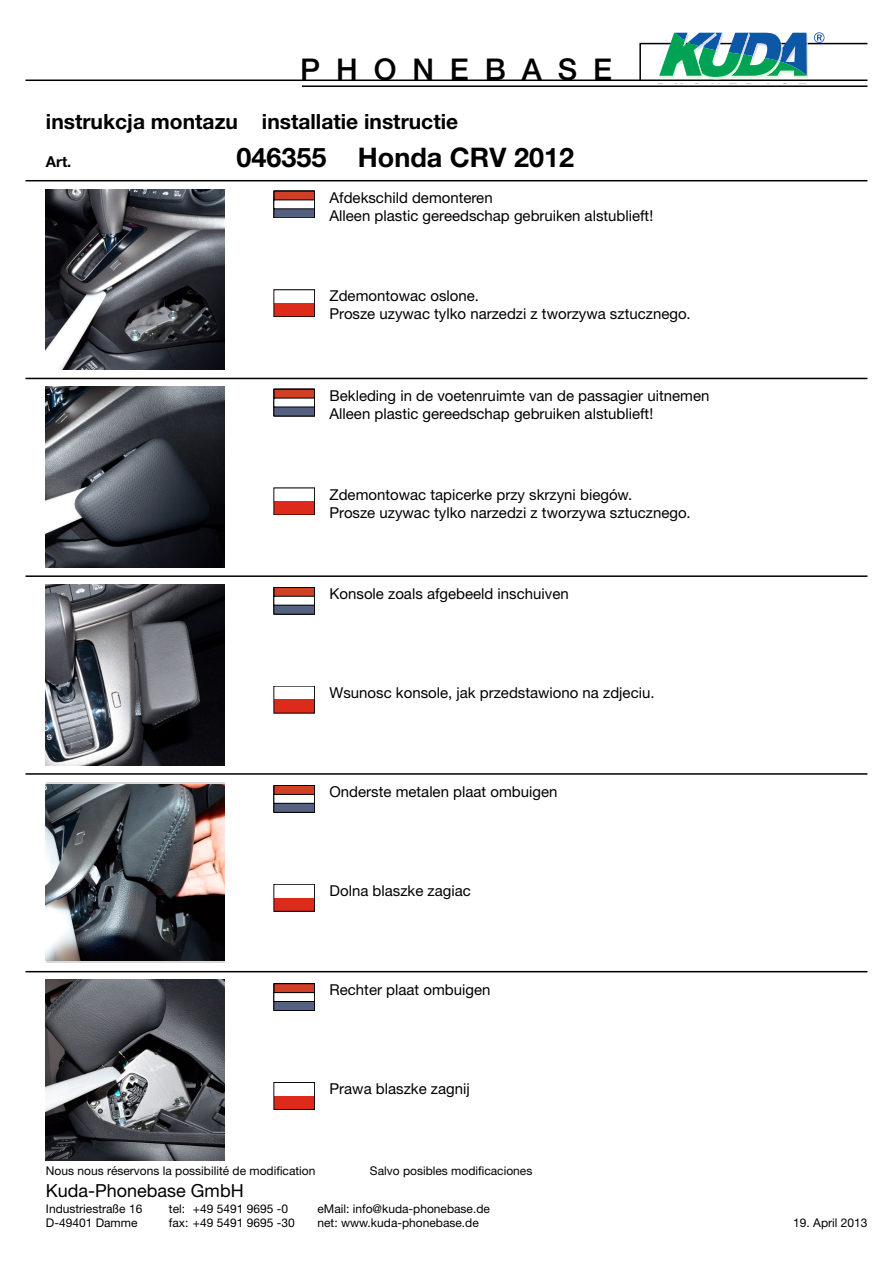
<style>
.page{position:relative;width:893px;height:1263px;background:#fff}
.page>*{position:absolute;margin:0;border:0;box-sizing:border-box;transform-origin:0 0}
.t1{font:500 30px "Helvetica Neue";letter-spacing:.53em;color:#000}
.t2{font:700 27px "Helvetica Neue";color:#000}
.t3{font:700 21px "Helvetica Neue";color:#000}
.t4{font:18px "Helvetica Neue";color:#000}
.t5{font:15px/18px "Helvetica Neue";color:#000}
.t6{font:700 15px "Helvetica Neue";color:#000}
.t7{font:12px "Helvetica Neue";color:#000}
</style>
<div class="page">
<hr style="left:26px;top:80px;width:841px;height:1px;background:#000">
<hr style="left:302px;top:85px;width:565px;height:2px;background:#000">
<svg style="left:639px;top:32px;width:229px;height:49px"></svg>
<div style="left:274px;top:303px;width:41px;height:14px;background:#dd2a1b"></div>
<div style="left:274px;top:501px;width:41px;height:14px;background:#dd2a1b"></div>
<div style="left:274px;top:699px;width:41px;height:14px;background:#dd2a1b"></div>
<div style="left:274px;top:898px;width:41px;height:13px;background:#dd2a1b"></div>
<div style="left:274px;top:884px;width:41px;height:27px;border:1px solid #000"></div>
<div style="left:274px;top:1096px;width:41px;height:13px;background:#dd2a1b"></div>
<div style="left:274px;top:1082px;width:41px;height:27px;border:1px solid #000"></div>
<svg style="left:274px;top:191px;width:41px;height:27px"></svg>
<svg style="left:274px;top:389px;width:41px;height:27px"></svg>
<svg style="left:274px;top:587px;width:41px;height:27px"></svg>
<svg style="left:274px;top:785px;width:41px;height:27px"></svg>
<svg style="left:274px;top:983px;width:41px;height:27px"></svg>
<img style="left:46px;top:189px;width:179px;height:181px">
<img style="left:46px;top:387px;width:179px;height:180px">
<img style="left:46px;top:584px;width:179px;height:181px">
<div style="left:46px;top:782px;width:179px;height:181px;background:#d9d9da"></div>
<img style="left:46px;top:784px;width:179px;height:177px">
<img style="left:46px;top:980px;width:179px;height:181px">
<hr style="left:26px;top:180px;width:841px;height:1px;background:#000">
<hr style="left:26px;top:378px;width:841px;height:1px;background:#000">
<hr style="left:26px;top:575px;width:841px;height:2px;background:#000">
<hr style="left:26px;top:773px;width:841px;height:2px;background:#000">
<hr style="left:26px;top:971px;width:841px;height:1px;background:#000">
<h1 class="t1" style="left:300px;top:51px;width:313px">PHONEBASE</h1>
<h3 class="t3" style="left:46px;top:109px;width:414px">instrukcja montazu installatie instructie</h3>
<p class="t6" style="left:46px;top:153px;width:27px">Art.</p>
<h2 class="t2" style="left:236px;top:140px;width:339px">046355 Honda CRV 2012</h2>
<p class="t5" style="left:330px;top:188px;width:325px">Afdekschild demonteren<br>Alleen plastic gereedschap gebruiken alstublieft!</p>
<p class="t5" style="left:330px;top:287px;width:363px">Zdemontowac oslone.<br>Prosze uzywac tylko narzedzi z tworzywa sztucznego.</p>
<p class="t5" style="left:330px;top:386px;width:381px">Bekleding in de voetenruimte van de passagier uitnemen<br>Alleen plastic gereedschap gebruiken alstublieft!</p>
<p class="t5" style="left:330px;top:485px;width:363px">Zdemontowac tapicerke przy skrzyni biegów.<br>Prosze uzywac tylko narzedzi z tworzywa sztucznego.</p>
<p class="t5" style="left:330px;top:584px;width:241px">Konsole zoals afgebeeld inschuiven</p>
<p class="t5" style="left:330px;top:683px;width:327px">Wsunosc konsole, jak przedstawiono na zdjeciu.</p>
<p class="t5" style="left:330px;top:782px;width:229px">Onderste metalen plaat ombuigen</p>
<p class="t5" style="left:330px;top:881px;width:143px">Dolna blaszke zagiac</p>
<p class="t5" style="left:330px;top:981px;width:162px">Rechter plaat ombuigen</p>
<p class="t5" style="left:330px;top:1079px;width:142px">Prawa blaszke zagnij</p>
<p class="t7" style="left:46px;top:1163px;width:271px">Nous nous réservons la possibilité de modification</p>
<p class="t7" style="left:370px;top:1163px;width:164px">Salvo posibles modificaciones</p>
<p class="t7" style="left:46px;top:1201px;width:98px">Industriestraße 16</p>
<p class="t7" style="left:169px;top:1201px;width:121px">tel: +49 5491 9695 -0</p>
<p class="t7" style="left:317px;top:1201px;width:174px">eMail: info@kuda-phonebase.de</p>
<p class="t7" style="left:46px;top:1216px;width:93px">D-49401 Damme</p>
<p class="t7" style="left:169px;top:1216px;width:127px">fax: +49 5491 9695 -30</p>
<p class="t7" style="left:317px;top:1216px;width:163px">net: www.kuda-phonebase.de</p>
<p class="t4" style="left:46px;top:1180px;width:199px">Kuda-Phonebase GmbH</p>
<p class="t7" style="left:793px;top:1216px;width:76px">19. April 2013</p>
</div>
